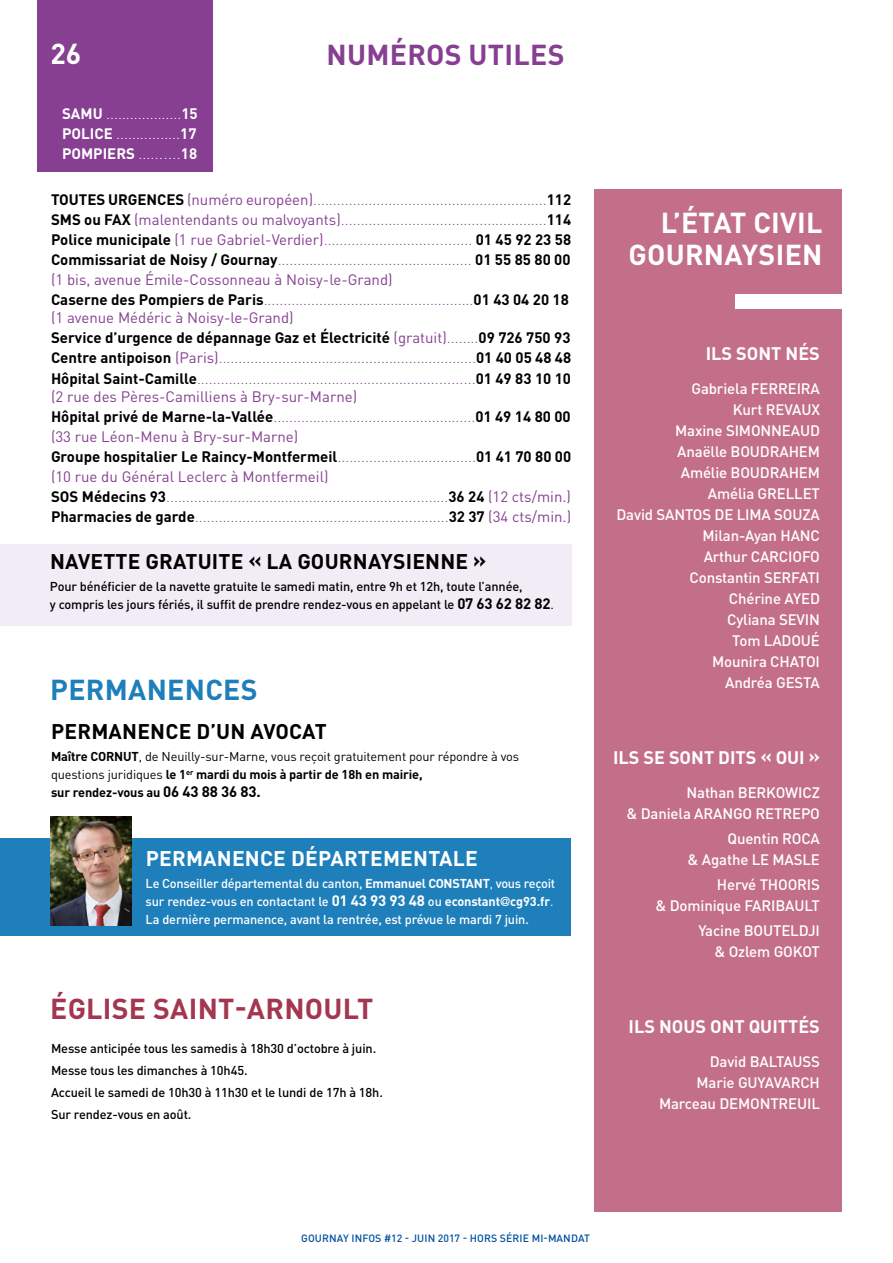
<style>
.page{position:relative;width:893px;height:1263px;background:#fff}
.page>*{position:absolute;margin:0;border:0;box-sizing:border-box;transform-origin:0 0}
.t1{font:700 28.5px/31.5px "DIN Pro";letter-spacing:.01em;color:#fff;text-align:right}
.t2{font:700 28.5px "DIN Pro";letter-spacing:.01em;color:#a43750}
.t3{font:700 28.5px "DIN Pro";letter-spacing:.01em;color:#863f91}
.t4{font:700 28.5px "DIN Pro";letter-spacing:.01em;color:#1e7fbb}
.t5{font:700 21px "DIN Pro";letter-spacing:.01em;color:#000}
.t6{font:700 21px "DIN Pro";letter-spacing:.01em;color:#fff}
.t7{font:700 18px "DIN Pro";color:#fff}
.t8{font:300 15px/20.1px "DIN Pro";color:#863f91}
.t9{font:500 15px/21px "DIN Pro";letter-spacing:-.01em;color:#fff;text-align:right}
.t10{font:300 15px/20.1px "DIN Pro";color:#fff;text-align:justify}
.t11{font:500 12.75px/22.2px "DIN Pro";letter-spacing:-.01em;color:#000}
.t12{font:500 12.75px/18px "DIN Pro";letter-spacing:-.015em;color:#fff}
.t13{font:12.75px/18px "DIN Pro";letter-spacing:-.01em;color:#000}
.t14{font:500 10.5px "DIN Pro";letter-spacing:.01em;color:#004f9f}
.s1{font-weight:700}
.s2{font-weight:700;color:#000}
.s3{font-weight:400}
.s4{font-weight:700;font-size:15px}
.s5{font-family:"DIN Alternate";font-weight:700}
</style>
<div class="page">
<div style="left:0;top:544px;width:571px;height:81px;background:#f1ecf6"></div>
<div style="left:0;top:838px;width:570px;height:98px;background:#1e7fbb"></div>
<div style="left:38px;top:0;width:175px;height:172px;background:#863f91"></div>
<img style="left:50px;top:816px;width:81px;height:109px">
<div style="left:594px;top:189px;width:248px;height:1023px;background:#c36f89"></div>
<div style="left:735px;top:294px;width:158px;height:15px;background:#fff"></div>
<h1 class="t1" style="left:50px;top:37px;width:32px">26</h1>
<p class="t10" style="left:62px;top:102px;width:137px"><span class="s1">SAMU</span> ...................<span class="s1">15<br>POLICE</span> ................<span class="s1">17<br>POMPIERS</span> ..........<span class="s1">18</span></p>
<h1 class="t3" style="left:327px;top:35px;width:240px">NUMÉROS UTILES</h1>
<p class="t8" style="left:51px;top:188px;width:522px"><span class="s2">TOUTES URGENCES</span> <span class="s3">(numéro européen)</span>...........................................................<span class="s2">112<br>SMS ou FAX</span> <span class="s3">(malentendants ou malvoyants)</span>....................................................<span class="s2">114<br>Police municipale</span> <span class="s3">(1 rue Gabriel-Verdier)</span>..................................... <span class="s2">01 45 92 23 58<br>Commissariat de Noisy / Gournay</span>................................................. <span class="s2">01 55 85 80 00 </span><span class="s3">(1 bis, avenue Émile-Cossonneau à Noisy-le-Grand)<br></span><span class="s2">Caserne des Pompiers de Paris</span>.....................................................<span class="s2">01 43 04 20 18</span></p>
<p class="t8" style="left:51px;top:307px;width:522px"><span class="s3">(1 avenue Médéric à Noisy-le-Grand)<br></span><span class="s2">Service d’urgence de dépannage Gaz et Électricité</span> <span class="s3">(gratuit)</span>........<span class="s2">09 726 750 93<br>Centre antipoison</span> <span class="s3">(Paris)</span>.................................................................<span class="s2">01 40 05 48 48<br>Hôpital Saint-Camille</span>......................................................................<span class="s2">01 49 83 10 10</span></p>
<p class="t8" style="left:51px;top:385px;width:522px"><span class="s3">(2 rue des Pères-Camilliens à Bry-sur-Marne)<br></span><span class="s2">Hôpital privé de Marne-la-Vallée</span>...................................................<span class="s2">01 49 14 80 00 </span><span class="s3">(33 rue Léon-Menu à Bry-sur-Marne)<br></span><span class="s2">Groupe hospitalier Le Raincy-Montfermeil</span>...................................<span class="s2">01 41 70 80 00 </span><span class="s3">(10 rue du Général Leclerc à Montfermeil)<br></span><span class="s2">SOS Médecins 93</span>.......................................................................<span class="s2">36 24</span> <span class="s3">(12 cts/min.)<br></span><span class="s2">Pharmacies de garde</span>................................................................<span class="s2">32 37</span> <span class="s3">(34 cts/min.)</span></p>
<h2 class="t5" style="left:50px;top:547px;width:438px">NAVETTE GRATUITE « LA GOURNAYSIENNE »</h2>
<p class="t11" style="left:50px;top:577px;width:506px;line-height:18px">Pour bénéficier de la navette gratuite le samedi matin, entre 9h et 12h, toute l’année,<br>y compris les jours fériés, il suffit de prendre rendez-vous en appelant le <span class="s4">07 63 62 82 82</span><span class="s3">.</span></p>
<h1 class="t4" style="left:50px;top:670px;width:209px">PERMANENCES</h1>
<h2 class="t5" style="left:51px;top:717px;width:277px">PERMANENCE D’UN AVOCAT</h2>
<p class="t13" style="left:51px;top:747px;width:470px"><span class="s1">Maître CORNUT</span>, de Neuilly-sur-Marne, vous reçoit gratuitement pour répondre à vos questions juridiques <span class="s1">le 1</span><sup>er</sup> <span class="s1">mardi du mois à partir de 18h en mairie,<br>sur rendez-vous au</span> <span class="s4">06 43 88 36 83.</span></p>
<h2 class="t6" style="left:146px;top:844px;width:334px">PERMANENCE DÉPARTEMENTALE</h2>
<p class="t12" style="left:146px;top:874px;width:411px">Le Conseiller départemental du canton, <span class="s1">Emmanuel CONSTANT</span><span class="s3">,</span> vous reçoit sur rendez-vous en contactant le <span class="s4">01 43 93 93 48</span> ou <span class="s1">econstant</span><span class="s5">@</span><span class="s1">cg93.fr</span><span class="s3">.<br></span>La dernière permanence, avant la rentrée, est prévue le mardi 7 juin.</p>
<h1 class="t2" style="left:50px;top:989px;width:325px">ÉGLISE SAINT-ARNOULT</h1>
<p class="t11" style="left:51px;top:1036px;width:333px">Messe anticipée tous les samedis à 18h30 d’octobre à juin.<br>Messe tous les dimanches à 10h45.<br>Accueil le samedi de 10h30 à 11h30 et le lundi de 17h à 18h.<br>Sur rendez-vous en août.</p>
<h1 class="t1" style="left:629px;top:206px;width:195px">L’ÉTAT CIVIL<br>GOURNAYSIEN</h1>
<p class="t7" style="left:706px;top:341px;width:116px">ILS SONT NÉS</p>
<p class="t9" style="left:616px;top:377px;width:205px">Gabriela FERREIRA<br>Kurt REVAUX<br>Maxine SIMONNEAUD<br>Anaëlle BOUDRAHEM<br>Amélie BOUDRAHEM<br>Amélia GRELLET<br>David SANTOS DE LIMA SOUZA<br>Milan-Ayan HANC<br>Arthur CARCIOFO<br>Constantin SERFATI<br>Chérine AYED<br>Cyliana SEVIN<br>Tom LADOUÉ<br>Mounira CHATOI<br>Andréa GESTA</p>
<p class="t7" style="left:613px;top:745px;width:208px">ILS SE SONT DITS « OUI »</p>
<p class="t9" style="left:626px;top:781px;width:195px">Nathan BERKOWICZ<br>&amp; Daniela ARANGO RETREPO</p>
<p class="t9" style="left:688px;top:827px;width:134px">Quentin ROCA<br>&amp; Agathe LE MASLE</p>
<p class="t9" style="left:656px;top:873px;width:166px">Hervé THOORIS<br>&amp; Dominique FARIBAULT</p>
<p class="t9" style="left:698px;top:920px;width:123px">Yacine BOUTELDJI &amp; Ozlem GOKOT</p>
<p class="t7" style="left:628px;top:1014px;width:193px">ILS NOUS ONT QUITTÉS</p>
<p class="t9" style="left:659px;top:1050px;width:162px">David BALTAUSS<br>Marie GUYAVARCH<br>Marceau DEMONTREUIL</p>
<p class="t14" style="left:301px;top:1230px;width:290px">GOURNAY INFOS #12 - JUIN 2017 - HORS SÉRIE MI-MANDAT</p>
</div>
